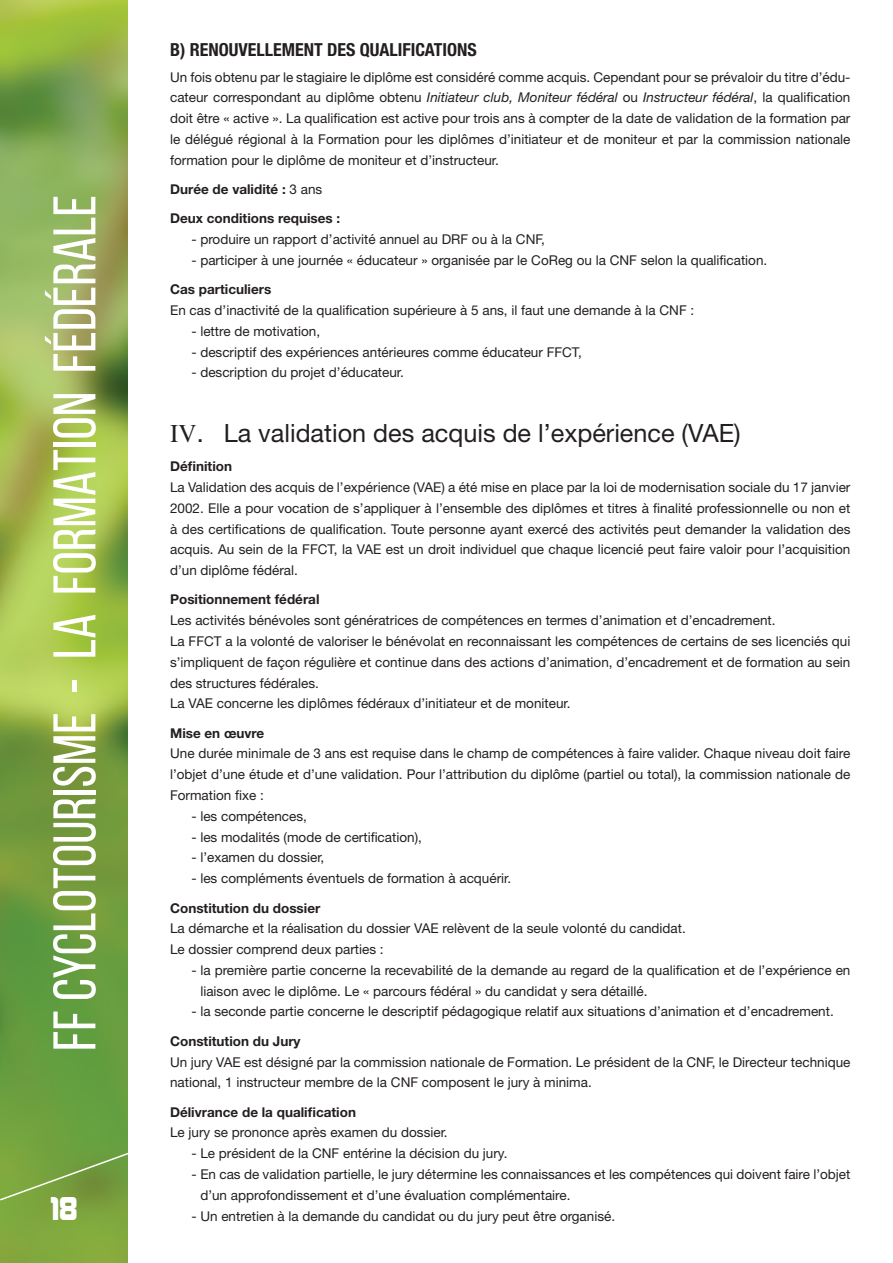
<style>
.page{position:relative;width:893px;height:1263px;background:#fff}
.page>*{position:absolute;margin:0;border:0;box-sizing:border-box;transform-origin:0 0}
.t1{font:60px "Bebas Neue";color:#fff}
.t2{font:30px "Kimberley";color:#fff}
.t3{font:25.2px "Helvetica Neue";color:#241f1f}
.t4{font:700 condensed 18px "Helvetica Neue";color:#241f1f}
.t5{font:13.5px/20.9px "Helvetica Neue";color:#241f1f}
.t6{font:700 13.5px/29.2px "Helvetica Neue";color:#241f1f}
.s1{font-style:italic}
.s2{font-weight:400}
.s3{font-family:"Times"}
</style>
<div class="page">
<img style="left:0;top:0;width:128px;height:1263px">
<svg style="left:0;top:1151px;width:128px;height:51px;background:#79a142"></svg>
<h1 class="t1" style="left:42px;top:1051px;width:858px;rotate:-90deg">FF CYCLOTOURISME - LA FORMATION FÉDÉRALE</h1>
<h2 class="t2" style="left:50px;top:1191px;width:29px">18</h2>
<h3 class="t4" style="left:170px;top:39px;width:308px">B) RENOUVELLEMENT DES QUALIFICATIONS</h3>
<p class="t5" style="left:170px;top:66px;width:682px;text-align:justify">Un fois obtenu par le stagiaire le diplôme est considéré comme acquis. Cependant pour se prévaloir du titre d’édu&shy;cateur correspondant au diplôme obtenu <span class="s1">Initiateur club, Moniteur fédéral</span> ou <span class="s1">Instructeur fédéral</span>, la qualification doit être « active ». La qualification est active pour trois ans à compter de la date de validation de la formation par le délégué régional à la Formation pour les diplômes d’initiateur et de moniteur et par la commission nationale formation pour le diplôme de moniteur et d’instructeur.</p>
<p class="t6" style="left:170px;top:174px;width:172px">Durée de validité : <span class="s2">3 ans<br></span>Deux conditions requises :</p>
<p class="t5" style="left:191px;top:229px;width:355px">- produire un rapport d’activité annuel au DRF ou à la CNF,</p>
<p class="t5" style="left:191px;top:249px;width:577px">- participer à une journée « éducateur » organisée par le CoReg ou la CNF selon la qualification.</p>
<p class="t6" style="left:170px;top:274px;width:103px">Cas particuliers</p>
<p class="t5" style="left:170px;top:299px;width:526px">En cas d’inactivité de la qualification supérieure à 5 ans, il faut une demande à la CNF :</p>
<p class="t5" style="left:191px;top:320px;width:130px">- lettre de motivation,</p>
<p class="t5" style="left:191px;top:341px;width:392px">- descriptif des expériences antérieures comme éducateur FFCT,</p>
<p class="t5" style="left:191px;top:362px;width:212px">- description du projet d’éducateur.</p>
<h3 class="t3" style="left:170px;top:418px;width:572px"><span class="s3">IV</span>. La validation des acquis de l’expérience (VAE)</h3>
<p class="t6" style="left:170px;top:451px;width:63px">Définition</p>
<p class="t5" style="left:170px;top:476px;width:682px;text-align:justify">La Validation des acquis de l’expérience (VAE) a été mise en place par la loi de modernisation sociale du 17 janvier 2002. Elle a pour vocation de s’appliquer à l’ensemble des diplômes et titres à finalité professionnelle ou non et à des certifications de qualification. Toute personne ayant exercé des activités peut demander la validation des acquis. Au sein de la FFCT, la VAE est un droit individuel que chaque licencié peut faire valoir pour l’acquisition d’un diplôme fédéral.</p>
<p class="t6" style="left:170px;top:585px;width:151px">Positionnement fédéral</p>
<p class="t5" style="left:170px;top:610px;width:682px">Les activités bénévoles sont génératrices de compétences en termes d’animation et d’encadrement.<br>La FFCT a la volonté de valoriser le bénévolat en reconnaissant les compétences de certains de ses licenciés qui s’impliquent de façon régulière et continue dans des actions d’animation, d’encadrement et de formation au sein des structures fédérales.<br>La VAE concerne les diplômes fédéraux d’initiateur et de moniteur.</p>
<p class="t6" style="left:170px;top:718px;width:96px">Mise en œuvre</p>
<p class="t5" style="left:170px;top:743px;width:682px;text-align:justify">Une durée minimale de 3 ans est requise dans le champ de compétences à faire valider. Chaque niveau doit faire l’objet d’une étude et d’une validation. Pour l’attribution du diplôme (partiel ou total), la commission nationale de Formation fixe :</p>
<p class="t5" style="left:191px;top:805px;width:117px">- les compétences,</p>
<p class="t5" style="left:191px;top:826px;width:232px">- les modalités (mode de certification),</p>
<p class="t5" style="left:191px;top:847px;width:135px">- l’examen du dossier,</p>
<p class="t5" style="left:191px;top:868px;width:319px">- les compléments éventuels de formation à acquérir.</p>
<p class="t6" style="left:170px;top:893px;width:152px">Constitution du dossier</p>
<p class="t5" style="left:170px;top:918px;width:517px">La démarche et la réalisation du dossier VAE relèvent de la seule volonté du candidat.<br>Le dossier comprend deux parties :</p>
<p class="t5" style="left:200px;top:959px;width:652px;text-indent:-9px">- la première partie concerne la recevabilité de la demande au regard de la qualification et de l’expérience en liaison avec le diplôme. Le « parcours fédéral » du candidat y sera détaillé.</p>
<p class="t5" style="left:191px;top:1001px;width:642px">- la seconde partie concerne le descriptif pédagogique relatif aux situations d’animation et d’encadrement.</p>
<p class="t6" style="left:170px;top:1026px;width:132px">Constitution du Jury</p>
<p class="t5" style="left:170px;top:1051px;width:682px">Un jury VAE est désigné par la commission nationale de Formation. Le président de la CNF, le Directeur technique national, 1 instructeur membre de la CNF composent le jury à minima.</p>
<p class="t6" style="left:170px;top:1097px;width:187px">Délivrance de la qualification</p>
<p class="t5" style="left:170px;top:1122px;width:279px">Le jury se prononce après examen du dossier.</p>
<p class="t5" style="left:191px;top:1143px;width:318px">- Le président de la CNF entérine la décision du jury.</p>
<p class="t5" style="left:200px;top:1163px;width:652px;text-indent:-9px">- En cas de validation partielle, le jury détermine les connaissances et les compétences qui doivent faire l’objet d’un approfondissement et d’une évaluation complémentaire.</p>
<p class="t5" style="left:191px;top:1205px;width:425px">- Un entretien à la demande du candidat ou du jury peut être organisé.</p>
</div>
